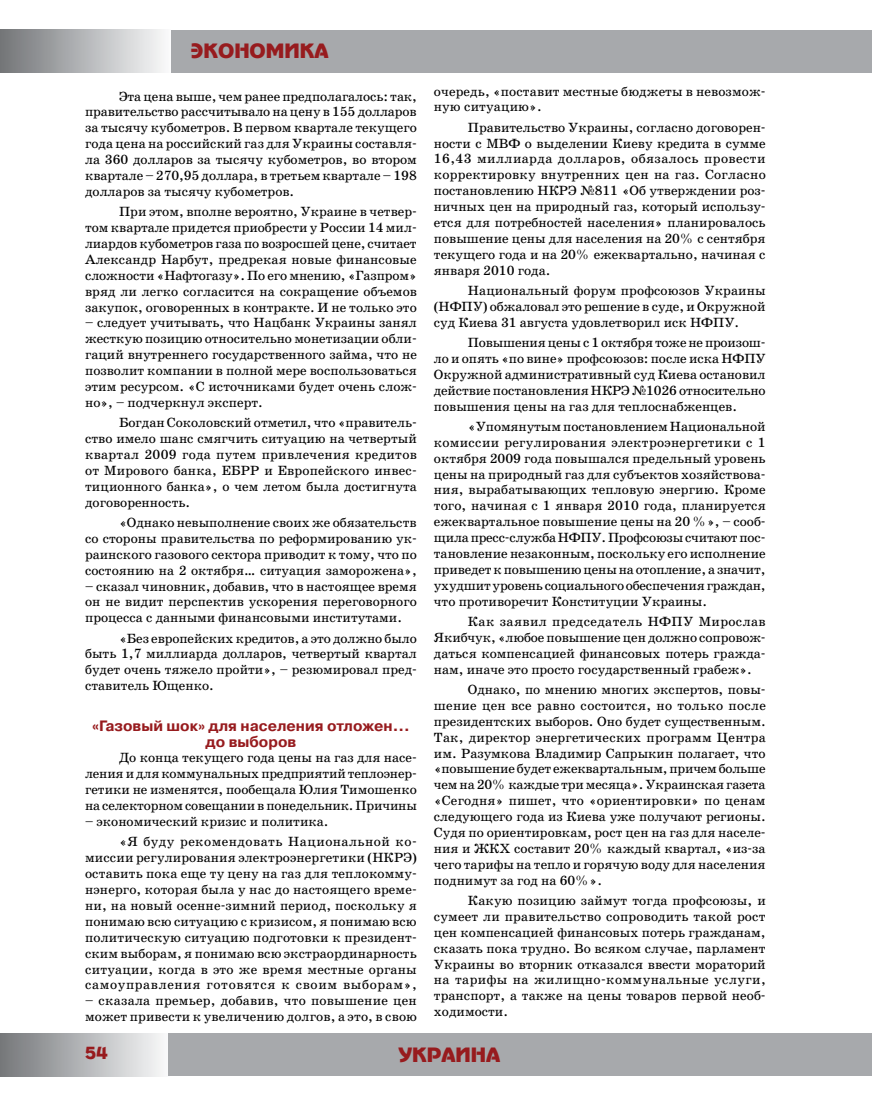
<style>
.page{position:relative;width:872px;height:1106px;background:#fff}
.page>*{position:absolute;margin:0;border:0;box-sizing:border-box;transform-origin:0 0}
.t1{font:19.5px "Adver Gothic";color:#971b1e}
.t2{font:16.5px "Adver Gothic";color:#971b1e}
.t3{font:700 15px/15.9px "Pragmatica C";color:#971b1e;text-align:center}
.t4{font:13.5px/15.9px "School Book C";color:#000;text-align:justify}
.t5{font:13.5px/20.2px "School Book C";letter-spacing:.035em;color:#000}
</style>
<div class="page">
<div style="left:0;top:1033px;width:170px;height:43px;background:linear-gradient(to right,#747679,#f9fafb)"></div>
<div style="left:168px;top:1033px;width:704px;height:43px;background:#a7a9ac"></div>
<div style="left:168px;top:30px;width:704px;height:42px;background:#a7a9ac"></div>
<div style="left:0;top:30px;width:170px;height:42px;background:linear-gradient(to right,#727477,#f9fafb)"></div>
<h1 class="t1" style="left:191px;top:40px;width:29px">ЭКОНОМИКА</h1>
<p class="t4" style="left:85px;top:88px;width:333px;text-indent:34px">Эта цена выше, чем ранее предполагалось: так, правительство рассчитывало на цену в 155 долларов за тысячу кубометров. В первом квартале текущего года цена на российский газ для Украины составля&shy;ла 360 долларов за тысячу кубометров, во втором квартале – 270,95 доллара, в третьем квартале – 198 долларов за тысячу кубометров.</p>
<p class="t4" style="left:85px;top:204px;width:333px;text-indent:34px">При этом, вполне вероятно, Украине в четвер&shy;том квартале придется приобрести у России 14 мил&shy;лиардов кубометров газа по возросшей цене, считает Александр Нарбут, предрекая новые финансовые сложности «Нафтогазу». По его мнению, «Газпром» вряд ли легко согласится на сокращение объемов закупок, оговоренных в контракте. И не только это</p>
<p class="t4" style="left:85px;top:315px;width:333px">– следует учитывать, что Нацбанк Украины занял жесткую позицию относительно монетизации обли&shy;гаций внутреннего государственного займа, что не позволит компании в полной мере воспользоваться этим ресурсом. «С источниками будет очень слож&shy;но», – подчеркнул эксперт.</p>
<p class="t4" style="left:85px;top:415px;width:333px;text-indent:34px">Богдан Соколовский отметил, что «правитель&shy;ство имело шанс смягчить ситуацию на четвертый квартал 2009 года путем привлечения кредитов от Мирового банка, ЕБРР и Европейского инвес&shy;тиционного банка», о чем летом была достигнута договоренность.</p>
<p class="t4" style="left:85px;top:514px;width:333px;text-indent:34px">«Однако невыполнение своих же обязательств со стороны правительства по реформированию ук&shy;раинского газового сектора приводит к тому, что по состоянию на 2 октября… ситуация заморожена»,</p>
<p class="t4" style="left:85px;top:578px;width:333px">– сказал чиновник, добавив, что в настоящее время он не видит перспектив ускорения переговорного процесса с данными финансовыми институтами.</p>
<p class="t4" style="left:85px;top:630px;width:333px;text-indent:34px">«Без европейских кредитов, а это должно было быть 1,7 миллиарда долларов, четвертый квартал будет очень тяжело пройти», – резюмировал пред&shy;ставитель Ющенко.</p>
<p class="t3" style="left:92px;top:717px;width:319px">«Газовый шок» для населения отложен… до выборов</p>
<p class="t4" style="left:85px;top:750px;width:333px;text-indent:34px">До конца текущего года цены на газ для насе&shy;ления и для коммунальных предприятий теплоэнер&shy;гетики не изменятся, пообещала Юлия Тимошенко на селекторном совещании в понедельник. Причины</p>
<p class="t5" style="left:119px;top:811px;width:299px;text-indent:-34px">– экономический кризис и политика.<br>«Я буду рекомендовать Национальной ко-</p>
<p class="t4" style="left:85px;top:849px;width:333px">миссии регулирования электроэнергетики (НКРЭ) оставить пока еще ту цену на газ для теплокомму&shy;нэнерго, которая была у нас до настоящего време&shy;ни, на новый осенне-зимний период, поскольку я понимаю всю ситуацию с кризисом, я понимаю всю политическую ситуацию подготовки к президент&shy;ским выборам, я понимаю всю экстраординарность ситуации, когда в это же время местные органы самоуправления готовятся к своим выборам»,</p>
<p class="t4" style="left:85px;top:993px;width:333px">– сказала премьер, добавив, что повышение цен может привести к увеличению долгов, а это, в свою</p>
<p class="t4" style="left:434px;top:83px;width:333px">очередь, «поставит местные бюджеты в невозмож&shy;ную ситуацию».</p>
<p class="t4" style="left:434px;top:119px;width:333px;text-indent:34px">Правительство Украины, согласно договорен&shy;ности с МВФ о выделении Киеву кредита в сумме 16,43 миллиарда долларов, обязалось провести корректировку внутренних цен на газ. Согласно постановлению НКРЭ №811 «Об утверждении роз&shy;ничных цен на природный газ, который использу&shy;ется для потребностей населения» планировалось повышение цены для населения на 20% с сентября текущего года и на 20% ежеквартально, начиная с января 2010 года.</p>
<p class="t4" style="left:434px;top:283px;width:333px;text-indent:34px">Национальный форум профсоюзов Украины (НФПУ) обжаловал это решение в суде, и Окружной суд Киева 31 августа удовлетворил иск НФПУ.</p>
<p class="t4" style="left:434px;top:335px;width:333px;text-indent:34px">Повышения цены с 1 октября тоже не произош&shy;ло и опять «по вине» профсоюзов: после иска НФПУ Окружной административный суд Киева остановил действие постановления НКРЭ №1026 относительно повышения цены на газ для теплоснабженцев.</p>
<p class="t4" style="left:434px;top:418px;width:333px;text-indent:34px">«Упомянутым постановлением Национальной комиссии регулирования электроэнергетики с 1 октября 2009 года повышался предельный уровень цены на природный газ для субъектов хозяйствова&shy;ния, вырабатывающих тепловую энергию. Кроме того, начиная с 1 января 2010 года, планируется ежеквартальное повышение цены на 20 %», – сооб&shy;щила пресс-служба НФПУ. Профсоюзы считают пос&shy;тановление незаконным, поскольку его исполнение приведет к повышению цены на отопление, а значит, ухудшит уровень социального обеспечения граждан, что противоречит Конституции Украины.</p>
<p class="t4" style="left:434px;top:613px;width:333px;text-indent:34px">Как заявил председатель НФПУ Мирослав Якибчук, «любое повышение цен должно сопровож&shy;даться компенсацией финансовых потерь гражда&shy;нам, иначе это просто государственный грабеж».</p>
<p class="t4" style="left:434px;top:681px;width:333px;text-indent:34px">Однако, по мнению многих экспертов, повы&shy;шение цен все равно состоится, но только после президентских выборов. Оно будет существенным.<br>Так, директор энергетических программ Центра им. Разумкова Владимир Сапрыкин полагает, что «повышение будет ежеквартальным, причем больше чем на 20% каждые три месяца». Украинская газета «Сегодня» пишет, что «ориентировки» по ценам следующего года из Киева уже получают регионы.<br>Судя по ориентировкам, рост цен на газ для населе&shy;ния и ЖКХ составит 20% каждый квартал, «из-за чего тарифы на тепло и горячую воду для населения поднимут за год на 60%».</p>
<p class="t4" style="left:434px;top:892px;width:333px;text-indent:34px">Какую позицию займут тогда профсоюзы, и сумеет ли правительство сопроводить такой рост цен компенсацией финансовых потерь гражданам, сказать пока трудно. Во всяком случае, парламент Украины во вторник отказался ввести мораторий на тарифы на жилищно-коммунальные услуги, транспорт, а также на цены товаров первой необ&shy;ходимости.</p>
<p class="t2" style="left:85px;top:1044px;width:12px">54</p>
<h1 class="t1" style="left:398px;top:1044px;width:103px">Украина</h1>
</div>
